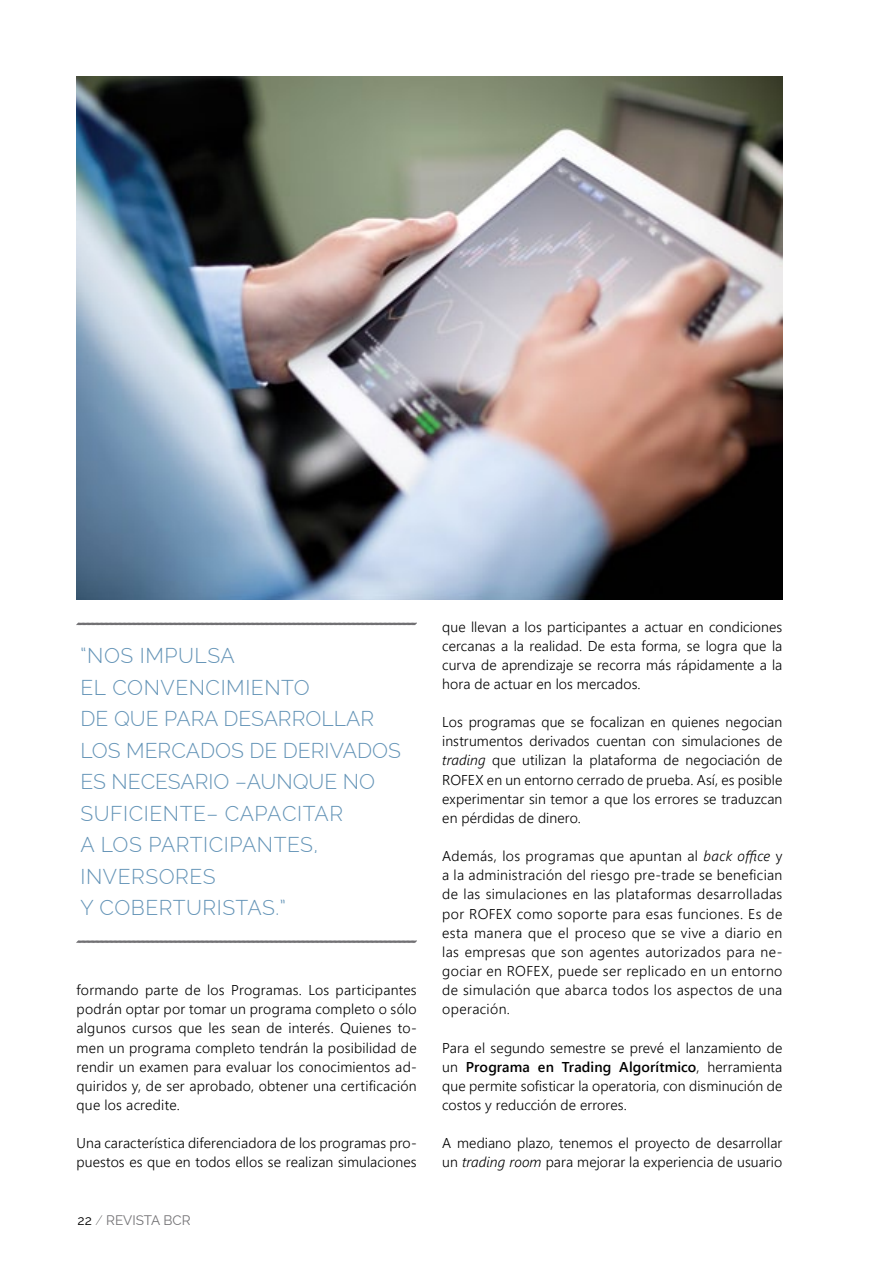
<style>
.page{position:relative;width:893px;height:1263px;background:#fff}
.page>*{position:absolute;margin:0;border:0;box-sizing:border-box;transform-origin:0 0}
.t1{font:300 21px/31.5px "Raleway";letter-spacing:.025em;color:#6494b7}
.t2{font:300 21px/31.5px "Raleway";color:#6494b7}
.t3{font:300 14.25px/19.2px "Segoe UI";letter-spacing:.005em;color:#000;text-align:justify}
.t4{font:13.5px "Raleway";color:#717073}
.s1{color:#000}
.s2{font-weight:100;color:#000}
.s3{font-style:italic}
.s4{font-weight:600}
</style>
<div class="page">
<img style="left:77px;top:77px;width:705px;height:523px">
<svg style="left:76px;top:622px;width:341px;height:4px"></svg>
<svg style="left:76px;top:940px;width:341px;height:3px"></svg>
<h1 class="t1" style="left:81px;top:640px;width:216px">“NOS IM PULSA<br>EL CONVENCIM IENTO<br>DE QUE PARA</h1>
<h1 class="t1" style="left:223px;top:703px;width:56px">DESARRO</h1>
<h1 class="t1" style="left:321px;top:703px;width:40px">LLAR</h1>
<h1 class="t2" style="left:81px;top:735px;width:322px;text-indent:91px">CADOS DE DER IVADOS<br>ES NECESARIO –AUNQUE NO<br>SUFICIENTE– CAPACITAR<br>A LO S PART</h1>
<h1 class="t1" style="left:81px;top:735px;width:61px">LOS MER</h1>
<h1 class="t1" style="left:203px;top:829px;width:116px">ICIPANTES,</h1>
<h1 class="t1" style="left:81px;top:861px;width:94px">INVERSORE</h1>
<h1 class="t1" style="left:203px;top:861px;width:14px">S</h1>
<h1 class="t1" style="left:81px;top:892px;width:79px">Y COBERT</h1>
<h1 class="t1" style="left:186px;top:892px;width:101px">URISTAS.”</h1>
<p class="t3" style="left:77px;top:980px;width:342px">formando parte de los Programas. Los participantes podrán optar por tomar un programa completo o sólo algunos cursos que les sean de interés. Quienes to&shy;men un programa completo tendrán la posibilidad de rendir un examen para evaluar los conocimientos ad&shy;quiridos y, de ser aprobado, obtener una certificación que los acredite.</p>
<p class="t3" style="left:77px;top:1133px;width:342px">Una característica diferenciadora de los programas pro&shy;puestos es que en todos ellos se realizan simulaciones</p>
<p class="t4" style="left:78px;top:1212px;width:115px"><span class="s1">22</span> <span class="s2">/</span> REVISTA BCR</p>
<p class="t3" style="left:442px;top:616px;width:342px">que llevan a los participantes a actuar en condiciones cercanas a la realidad. De esta forma, se logra que la curva de aprendizaje se recorra más rápidamente a la hora de actuar en los mercados.</p>
<p class="t3" style="left:442px;top:712px;width:342px">Los programas que se focalizan en quienes negocian instrumentos derivados cuentan con simulaciones de <span class="s3">trading</span> que utilizan la plataforma de negociación de ROFEX en un entorno cerrado de prueba. Así, es posible experimentar sin temor a que los errores se traduzcan en pérdidas de dinero.</p>
<p class="t3" style="left:442px;top:846px;width:342px">Además, los programas que apuntan al <span class="s3">back office</span> y a la administración del riesgo pre-trade se benefician de las simulaciones en las plataformas desarrolladas por ROFEX como soporte para esas funciones. Es de esta manera que el proceso que se vive a diario en las empresas que son agentes autorizados para ne&shy;gociar en ROFEX, puede ser replicado en un entorno de simulación que abarca todos los aspectos de una operación.</p>
<p class="t3" style="left:442px;top:1037px;width:342px">Para el segundo semestre se prevé el lanzamiento de un <span class="s4">Programa en Trading Algorítmico</span>, herramienta que permite sofisticar la operatoria, con disminución de costos y reducción de errores.</p>
<p class="t3" style="left:442px;top:1133px;width:342px">A mediano plazo, tenemos el proyecto de desarrollar un <span class="s3">trading room</span> para mejorar la experiencia de usuario</p>
</div>
